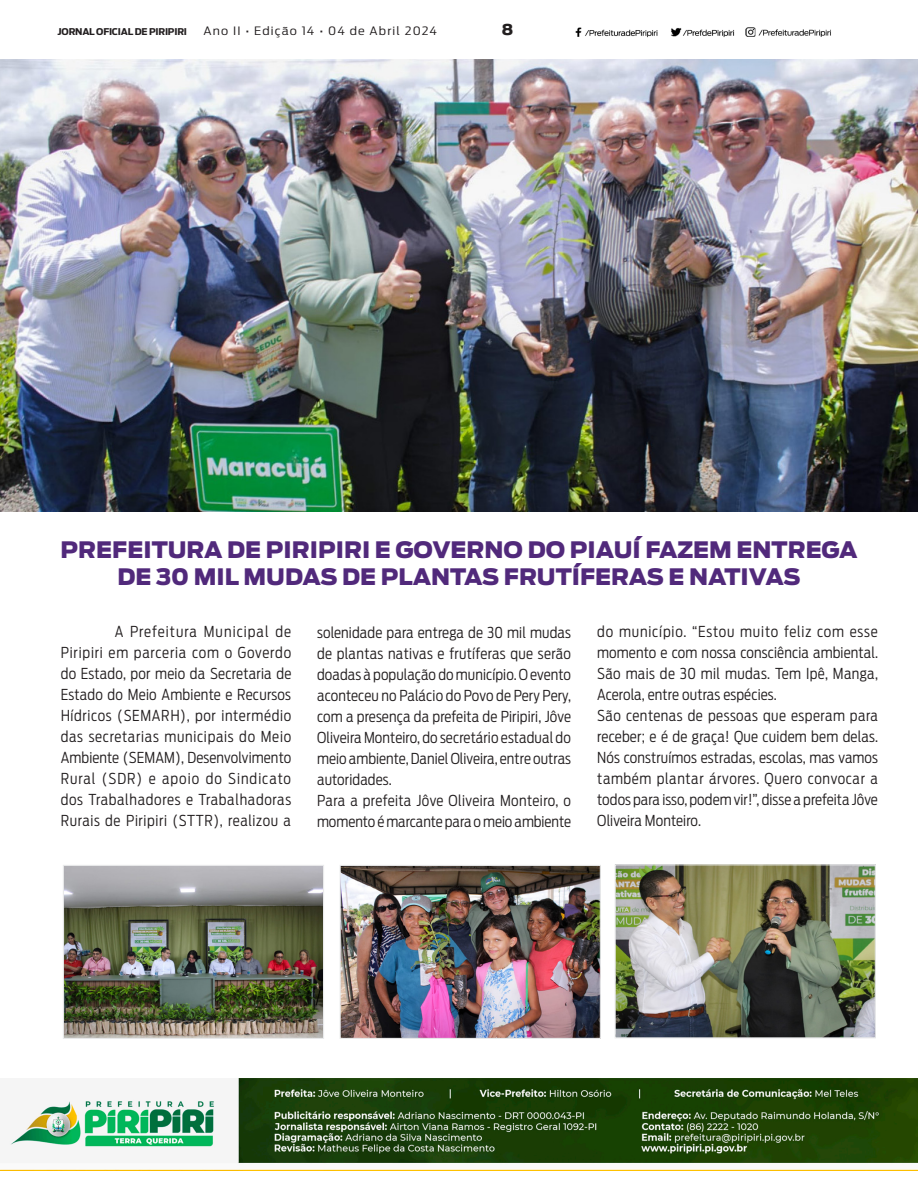
<style>
.page{position:relative;width:918px;height:1188px;background:#fff}
.page>*{position:absolute;margin:0;border:0;box-sizing:border-box;transform-origin:0 0}
.Subtitle__Center{font:900 22.5px/27px "Ford Antenna";color:#51297b;text-align:center}
.Body__Left_Justify{font:300 15px/21px "Ford Antenna Cond";letter-spacing:.01em;color:#231f20;text-align:justify}
.t1{font:900 15px "Ford Antenna";color:#231f20}
.t2{font:300 11.55px "Ford Antenna Cond";letter-spacing:.08em;color:#231f20;scale:1.23 1}
.t3{font:700 9.3px "Ford Antenna Cond";letter-spacing:-.02em;color:#231f20;scale:1.18 1}
</style>
<div class="page">
<img style="left:575px;top:27px;width:256px;height:11px">
<img style="left:0;top:1079px;width:918px;height:92px">
<img style="left:0;top:60px;width:918px;height:451px">
<img style="left:342px;top:867px;width:257px;height:170px">
<div style="left:340px;top:865px;width:261px;height:174px;border:1px solid #e9eaeb"></div>
<img style="left:617px;top:866px;width:257px;height:170px">
<div style="left:615px;top:864px;width:261px;height:174px;border:1px solid #e9eaeb"></div>
<img style="left:65px;top:867px;width:257px;height:170px">
<div style="left:63px;top:865px;width:261px;height:174px;border:1px solid #e9eaeb"></div>
<p class="t3" style="left:58px;top:24px;width:111px">JORNAL OFICIAL DE PIRIPIRI</p>
<p class="t2" style="left:204px;top:21px;width:191px">Ano II • Edição 14 • 04 de Abril 2024</p>
<p class="t1" style="left:502px;top:16px;width:13px">8</p>
<p class="Subtitle__Center" style="left:60px;top:534px;width:799px">PREFEITURA DE PIRIPIRI E GOVERNO DO PIAUÍ FAZEM ENTREGA<br>DE 30 MIL MUDAS DE PLANTAS FRUTÍFERAS E NATIVAS</p>
<p class="Body__Left_Justify" style="left:61px;top:619px;width:232px;text-indent:54px">A Prefeitura Municipal de Piripiri em parceria com o Goverdo do Estado, por meio da Secretaria de Estado do Meio Ambiente e Recursos Hídricos (SEMARH), por intermédio das secretarias municipais do Meio Ambiente (SEMAM), Desenvolvimento Rural (SDR) e apoio do Sindicato dos Trabalhadores e Trabalhadoras Rurais de Piripiri (STTR), realizou a</p>
<p class="Body__Left_Justify" style="left:317px;top:620px;width:255px">solenidade para entrega de 30 mil mudas de plantas nativas e frutíferas que serão doadas à população do município. O evento aconteceu no Palácio do Povo de Pery Pery, com a presença da prefeita de Piripiri, Jôve Oliveira Monteiro, do secretário estadual do meio ambiente, Daniel Oliveira, entre outras autoridades.</p>
<p class="Body__Left_Justify" style="left:317px;top:788px;width:255px">Para a prefeita Jôve Oliveira Monteiro, o momento é marcante para o meio ambiente</p>
<p class="Body__Left_Justify" style="left:597px;top:619px;width:282px">do município. “Estou muito feliz com esse momento e com nossa consciência ambiental.<br>São mais de 30 mil mudas. Tem Ipê, Manga, Acerola, entre outras espécies.</p>
<p class="Body__Left_Justify" style="left:597px;top:703px;width:282px">São centenas de pessoas que esperam para receber; e é de graça! Que cuidem bem delas.<br>Nós construímos estradas, escolas, mas vamos também plantar árvores. Quero convocar a todos para isso, podem vir!”, disse a prefeita Jôve Oliveira Monteiro.</p>
</div>
